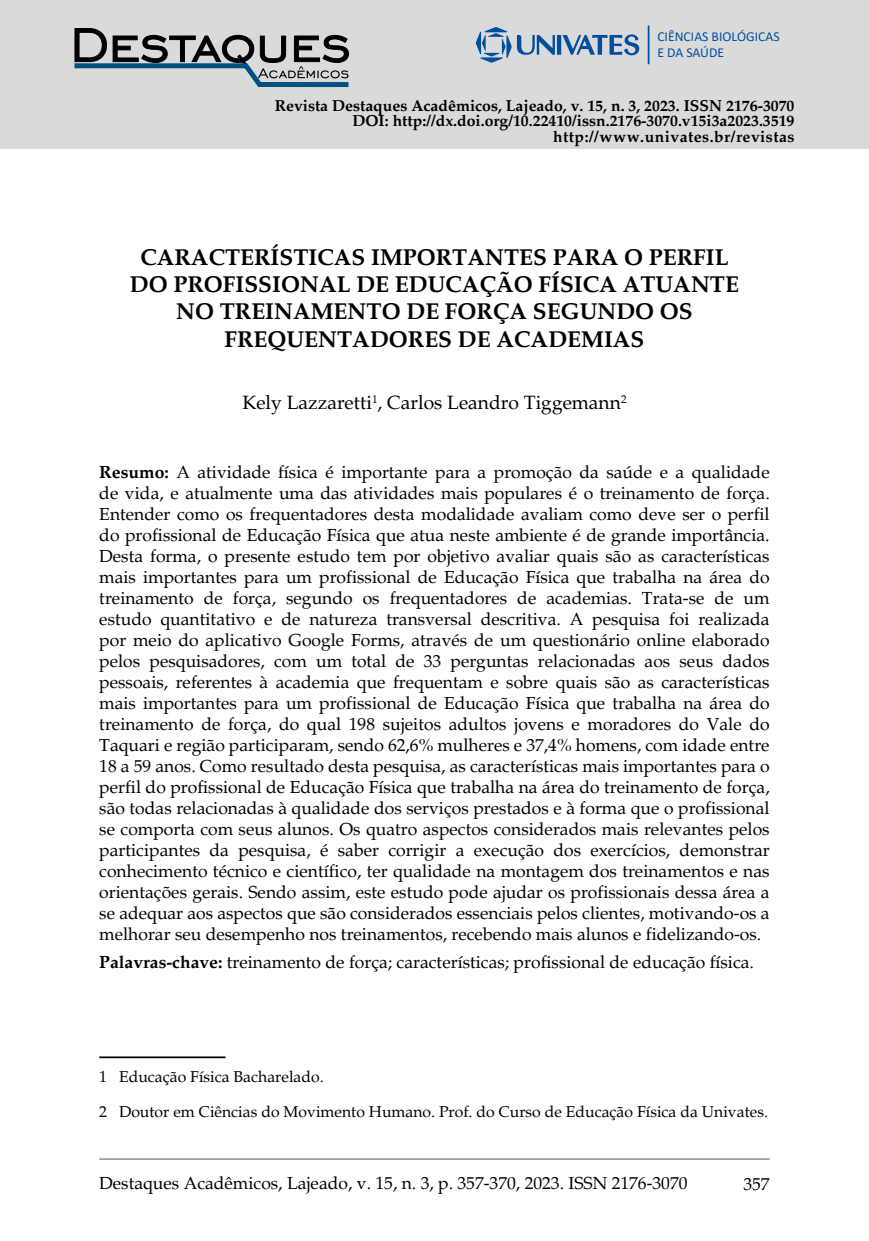
<style>
.page{position:relative;width:869px;height:1241px;background:#fff}
.page>*{position:absolute;margin:0;border:0;box-sizing:border-box;transform-origin:0 0}
.t1{font:700 22.75px/27.3px "Palatino";color:#000;text-align:center}
.t2{font:19.25px "Palatino";color:#000}
.t3{font:17.5px/21px "Palatino";color:#000;text-align:justify}
.t4{font:700 15.75px/15.8px "Palatino";color:#000;text-align:right}
.t5{font:15.75px "Palatino";color:#000}
.t6{font:13.65px/16.4px "Calibri";color:#004f9f}
.s1{font-weight:700}
</style>
<div class="page">
<hr style="left:99px;top:1157px;width:670px;height:2px;background:#9c9da2">
<div style="left:0;top:0;width:868px;height:149px;background:#dadada"></div>
<div style="left:556px;top:35px;width:5px;height:20px;background:#004f9f"></div>
<svg style="left:562px;top:34px;width:77px;height:21px"></svg>
<svg style="left:476px;top:27px;width:78px;height:36px"></svg>
<hr style="left:647px;top:25px;width:2px;height:39px;background:#004f9f">
<svg style="left:74px;top:28px;width:275px;height:59px"></svg>
<hr style="left:99px;top:1056px;width:126px;height:1px;background:#000">
<p class="t6" style="left:657px;top:28px;width:124px">CIÊNCIAS BIOLÓGICAS<br>E DA SAÚDE</p>
<p class="t4" style="left:274px;top:98px;width:521px">Revista Destaques Acadêmicos, Lajeado, v. 15, n. 3, 2023. ISSN 2176-3070<br>DOI: http://dx.doi.org/10.22410/issn.2176-3070.v15i3a2023.3519 http://www.univates.br/revistas</p>
<h1 class="t1" style="left:130px;top:243px;width:610px">CARACTERÍSTICAS IMPORTANTES PARA O PERFIL DO PROFISSIONAL DE EDUCAÇÃO FÍSICA ATUANTE NO TREINAMENTO DE FORÇA SEGUNDO OS FREQUENTADORES DE ACADEMIAS</h1>
<p class="t2" style="left:242px;top:391px;width:385px">Kely Lazzaretti<sup>1</sup>, Carlos Leandro Tiggemann<sup>2</sup></p>
<p class="t3" style="left:99px;top:461px;width:671px"><span class="s1">Resumo:</span> A atividade física é importante para a promoção da saúde e a qualidade de vida, e atualmente uma das atividades mais populares é o treinamento de força.<br>Entender como os frequentadores desta modalidade avaliam como deve ser o perfil do profissional de Educação Física que atua neste ambiente é de grande importância.<br>Desta forma, o presente estudo tem por objetivo avaliar quais são as características mais importantes para um profissional de Educação Física que trabalha na área do treinamento de força, segundo os frequentadores de academias. Trata-se de um estudo quantitativo e de natureza transversal descritiva. A pesquisa foi realizada por meio do aplicativo Google Forms, através de um questionário online elaborado pelos pesquisadores, com um total de 33 perguntas relacionadas aos seus dados pessoais, referentes à academia que frequentam e sobre quais são as características mais importantes para um profissional de Educação Física que trabalha na área do treinamento de força, do qual 198 sujeitos adultos jovens e moradores do Vale do Taquari e região participaram, sendo 62,6% mulheres e 37,4% homens, com idade entre 18 a 59 anos. Como resultado desta pesquisa, as características mais importantes para o perfil do profissional de Educação Física que trabalha na área do treinamento de força, são todas relacionadas à qualidade dos serviços prestados e à forma que o profissional se comporta com seus alunos. Os quatro aspectos considerados mais relevantes pelos participantes da pesquisa, é saber corrigir a execução dos exercícios, demonstrar conhecimento técnico e científico, ter qualidade na montagem dos treinamentos e nas orientações gerais. Sendo assim, este estudo pode ajudar os profissionais dessa área a se adequar aos aspectos que são considerados essenciais pelos clientes, motivando-os a melhorar seu desempenho nos treinamentos, recebendo mais alunos e fidelizando-os.</p>
<p class="t3" style="left:99px;top:951px;width:656px"><span class="s1">Palavras-chave:</span> treinamento de força; características; profissional de educação física.</p>
<p class="t5" style="left:99px;top:1067px;width:226px">1 Educação Física Bacharelado.</p>
<p class="t5" style="left:99px;top:1101px;width:670px">2 Doutor em Ciências do Movimento Humano. Prof. do Curso de Educação Física da Univates.</p>
<p class="t3" style="left:99px;top:1172px;width:589px">Destaques Acadêmicos, Lajeado, v. 15, n. 3, p. 357-370, 2023. ISSN 2176-3070</p>
<p class="t3" style="left:743px;top:1173px;width:28px">357</p>
</div>
